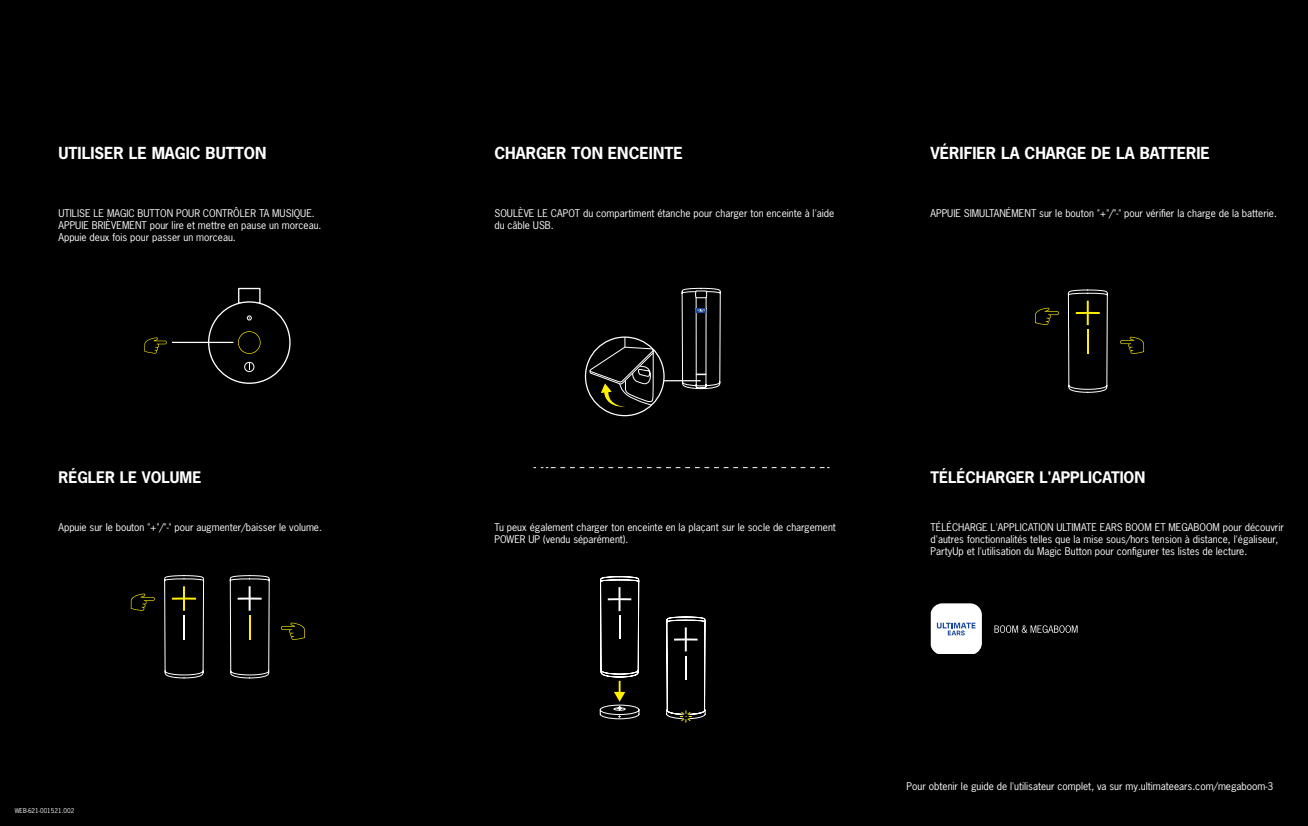
<style>
.page{position:relative;width:1308px;height:826px;background:#fff}
.page>*{position:absolute;margin:0;border:0;box-sizing:border-box;transform-origin:0 0}
.t1{font:700 15.62px "News Gothic Std";color:#fff}
.t2{font:700 15px "News Gothic Std";color:#fff}
.t3{font:10px/12px "News Gothic Std";color:#fff}
.t4{font:6.25px "News Gothic Std";color:#fff}
</style>
<div class="page">
<div style="left:0;top:0;width:1307px;height:826px;background:#000001"></div>
<div style="left:238px;top:288px;width:22px;height:16px;border:1px solid #fff"></div>
<div style="left:209px;top:302px;width:81px;height:81px;background:#000001;border-radius:50%"></div>
<div style="left:208px;top:301px;width:82px;height:83px;border:1px solid #fff;border-radius:50%"></div>
<div style="left:244px;top:362px;width:10px;height:10px;border:1px solid #fff;border-radius:50%"></div>
<svg style="left:247px;top:316px;width:4px;height:4px"></svg>
<svg style="left:238px;top:331px;width:22px;height:23px"></svg>
<svg style="left:144px;top:337px;width:23px;height:17px"></svg>
<hr style="left:172px;top:342px;width:61px;height:1px;background:#fff">
<svg style="left:131px;top:593px;width:24px;height:18px"></svg>
<svg style="left:281px;top:622px;width:24px;height:18px"></svg>
<svg style="left:164px;top:575px;width:40px;height:103px"></svg>
<hr style="left:183px;top:615px;width:2px;height:24px;background:#fff">
<svg style="left:230px;top:575px;width:40px;height:103px"></svg>
<hr style="left:249px;top:615px;width:2px;height:24px;background:#fff101">
<hr style="left:664px;top:380px;width:36px;height:1px;background:#fff">
<svg style="left:681px;top:288px;width:40px;height:101px"></svg>
<svg style="left:589px;top:337px;width:75px;height:78px"></svg>
<div style="left:585px;top:336px;width:79px;height:80px;border:1px solid #fff;border-radius:50%"></div>
<svg style="left:533px;top:467px;width:296px;height:1px"></svg>
<svg style="left:599px;top:576px;width:107px;height:147px"></svg>
<svg style="left:1120px;top:337px;width:24px;height:17px"></svg>
<svg style="left:1035px;top:308px;width:24px;height:17px"></svg>
<svg style="left:1067px;top:289px;width:41px;height:104px"></svg>
<hr style="left:1086px;top:329px;width:2px;height:24px;background:#fff101">
<svg style="left:930px;top:603px;width:52px;height:51px"></svg>
<svg style="left:994px;top:625px;width:83px;height:8px"></svg>
<p class="t1" style="left:58px;top:143px;width:209px">UTILISER LE MAGIC BUTTON</p>
<p class="t1" style="left:494px;top:143px;width:190px">CHARGER TON ENCEINTE</p>
<p class="t1" style="left:930px;top:143px;width:281px">VÉRIFIER LA CHARGE DE LA BATTERIE</p>
<p class="t3" style="left:58px;top:207px;width:258px">UTILISE LE MAGIC BUTTON POUR CONTRÔLER TA MUSIQUE.</p>
<p class="t3" style="left:58px;top:219px;width:264px">APPUIE BRIÈVEMENT pour lire et mettre en pause un morceau.</p>
<p class="t3" style="left:58px;top:231px;width:179px">Appuie deux fois pour passer un morceau.</p>
<p class="t3" style="left:494px;top:207px;width:341px">SOULÈVE LE CAPOT du compartiment étanche pour charger ton enceinte 'là aide du câble USB.</p>
<p class="t3" style="left:930px;top:207px;width:348px">APPUIE SIMULTANÉMENT sur le bouton +" " - "/" pour vérifier la charge de la batterie.</p>
<p class="t2" style="left:58px;top:467px;width:144px">RÉGLER LE VOLUME</p>
<p class="t2" style="left:930px;top:467px;width:216px">TÉLÉCHARGER 'L APPLICATION</p>
<p class="t3" style="left:58px;top:521px;width:265px">Appuie sur le bouton +" " - "/" pour augmenter/baisser le volume.</p>
<p class="t3" style="left:494px;top:521px;width:343px">Tu peux également charger ton enceinte en la plaçant sur le socle de chargement<br>POWER UP (vendu séparément .(</p>
<p class="t3" style="left:930px;top:521px;width:355px">TÉLÉCHARGE 'L APPLICATION ULTIMATE EARS BOOM ET MEGABOOM pour découvrir 'd autres fonctionnalités telles que la mise sous/hors tension à distance 'l, égaliseur,<br>PartyUp et 'l utilisation du Magic Button pour configurer tes listes de lecture.</p>
<p class="t3" style="left:906px;top:780px;width:368px">Pour obtenir le guide de 'l utilisateur complet, va sur my.ultimateears.com/megaboom-3</p>
<p class="t4" style="left:15px;top:806px;width:61px">WEB-621-001521.002</p>
</div>
